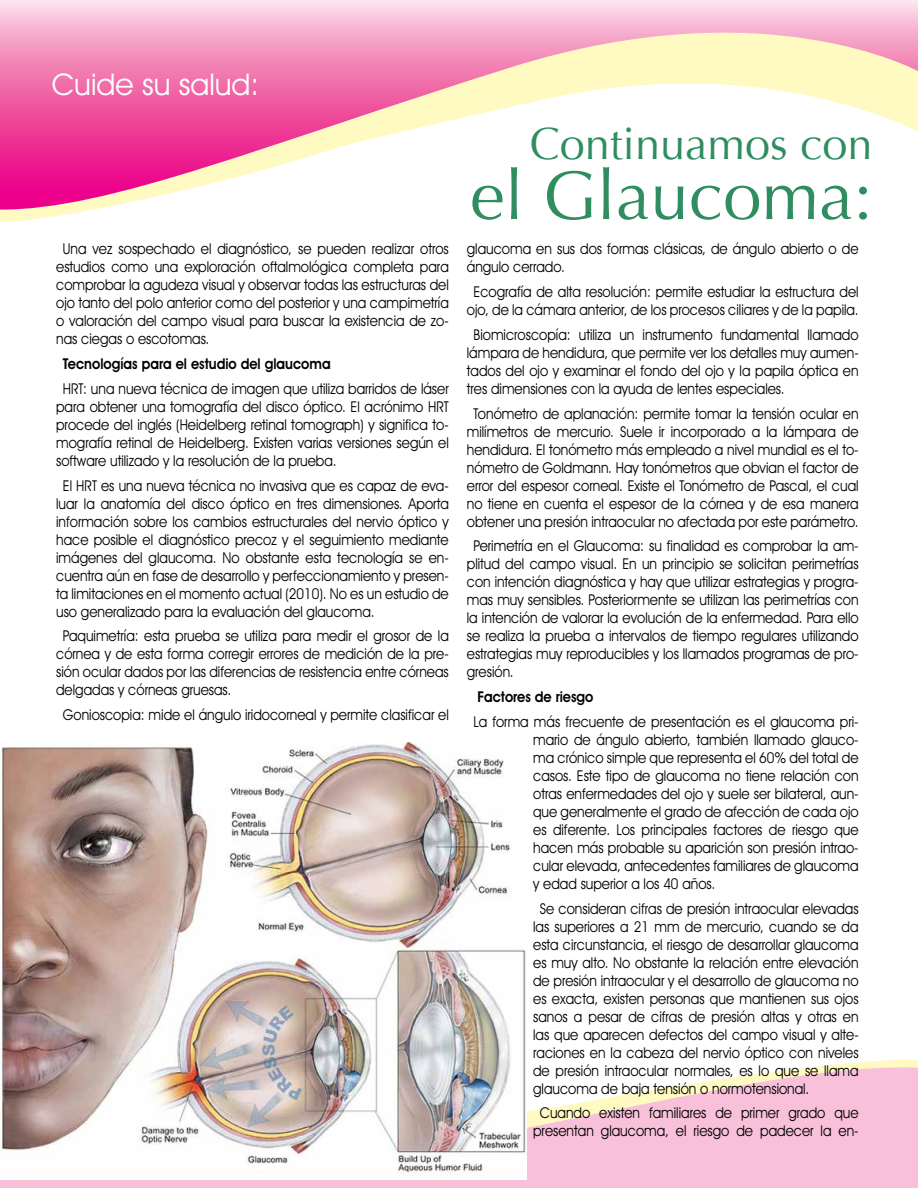
<style>
.page{position:relative;width:918px;height:1188px;background:#fff}
.page>*{position:absolute;margin:0;border:0;box-sizing:border-box;transform-origin:0 0}
.t1{font:69px "Optima";color:#2f8d5f}
.t2{font:45px "Optima";color:#2f8d5f}
.t3{font:30px "Avant Garde IT Cby BT";color:#fff}
.t4{font:15px/18px "Avant Garde IT Cby BT";color:#000;text-align:justify;scale:.9 1}
.t5{font:600 15px "Avant Garde IT Cby BT";color:#000;scale:.9 1}
</style>
<div class="page">
<svg style="left:0;top:0;width:918px;height:211px"></svg>
<svg style="left:0;top:1063px;width:918px;height:125px;background:#f9cedc"></svg>
<img style="left:0;top:742px;width:526px;height:437px">
<h3 class="t3" style="left:52px;top:66px;width:209px">Cuide su salud:</h3>
<p class="t4" style="left:56px;top:240px;width:438px;text-indent:7px">Una vez sospechado el diagnóstico, se pueden realizar otros estudios como una exploración oftalmológica completa para comprobar la agudeza visual y observar todas las estructuras del ojo tanto del polo anterior como del posterior y una campimetría o valoración del campo visual para buscar la existencia de zo&shy;nas ciegas o escotomas.</p>
<p class="t5" style="left:63px;top:355px;width:299px">Tecnologías para el estudio del glaucoma</p>
<p class="t4" style="left:56px;top:380px;width:438px;text-indent:7px">HRT: una nueva técnica de imagen que utiliza barridos de láser para obtener una tomografía del disco óptico. El acrónimo HRT procede del inglés (Heidelberg retinal tomograph) y significa to&shy;mografía retinal de Heidelberg. Existen varias versiones según el software utilizado y la resolución de la prueba.</p>
<p class="t4" style="left:56px;top:476px;width:438px;text-indent:7px">El HRT es una nueva técnica no invasiva que es capaz de eva&shy;luar la anatomía del disco óptico en tres dimensiones. Aporta información sobre los cambios estructurales del nervio óptico y hace posible el diagnóstico precoz y el seguimiento mediante imágenes del glaucoma. No obstante esta tecnología se en&shy;cuentra aún en fase de desarrollo y perfeccionamiento y presen&shy;ta limitaciones en el momento actual (2010). No es un estudio de uso generalizado para la evaluación del glaucoma.</p>
<p class="t4" style="left:56px;top:627px;width:438px;text-indent:7px">Paquimetría: esta prueba se utiliza para medir el grosor de la córnea y de esta forma corregir errores de medición de la pre&shy;sión ocular dados por las diferencias de resistencia entre córneas delgadas y córneas gruesas.</p>
<p class="t4" style="left:63px;top:706px;width:430px">Gonioscopia: mide el ángulo iridocorneal y permite clasificar el</p>
<h2 class="t2" style="left:530px;top:118px;width:344px">Continuamos con</h2>
<h1 class="t1" style="left:470px;top:156px;width:404px">el Glaucoma:</h1>
<p class="t4" style="left:467px;top:240px;width:437px">glaucoma en sus dos formas clásicas, de ángulo abierto o de ángulo cerrado.</p>
<p class="t4" style="left:467px;top:283px;width:437px;text-align:center">Ecografía de alta resolución: permite estudiar la estructura del ojo, de la cámara anterior, de los procesos ciliares y de la papila.</p>
<p class="t4" style="left:467px;top:326px;width:437px;text-indent:7px">Biomicroscopía: utiliza un instrumento fundamental llamado lámpara de hendidura, que permite ver los detalles muy aumen&shy;tados del ojo y examinar el fondo del ojo y la papila óptica en tres dimensiones con la ayuda de lentes especiales.</p>
<p class="t4" style="left:467px;top:404px;width:437px;text-align:center">Tonómetro de aplanación: permite tomar la tensión ocular en milímetros de mercurio. Suele ir incorporado a la lámpara de hendidura. El tonómetro más empleado a nivel mundial es el to&shy;nómetro de Goldmann. Hay tonómetros que obvian el factor de error del espesor corneal. Existe el Tonómetro de Pascal, el cual no tiene en cuenta el espesor de la córnea y de esa manera obtener una presión intraocular no afectada por este parámetro.</p>
<p class="t4" style="left:467px;top:537px;width:437px;text-indent:7px">Perimetría en el Glaucoma: su finalidad es comprobar la am&shy;plitud del campo visual. En un principio se solicitan perimetrías con intención diagnóstica y hay que utilizar estrategias y progra&shy;mas muy sensibles. Posteriormente se utilizan las perimetrías con la intención de valorar la evolución de la enfermedad. Para ello se realiza la prueba a intervalos de tiempo regulares utilizando estrategias muy reproducibles y los llamados programas de pro&shy;gresión.</p>
<p class="t5" style="left:478px;top:688px;width:130px">Factores de riesgo</p>
<p class="t4" style="left:533px;top:713px;width:363px;text-indent:-60px">La forma más frecuente de presentación es el glaucoma pri&shy;mario de ángulo abierto, también llamado glauco&shy;ma crónico simple que representa el 60% del total de casos. Este tipo de glaucoma no tiene relación con otras enfermedades del ojo y suele ser bilateral, aun&shy;que generalmente el grado de afección de cada ojo es diferente. Los principales factores de riesgo que hacen más probable su aparición son presión intrao&shy;cular elevada, antecedentes familiares de glaucoma y edad superior a los 40 años.</p>
<p class="t4" style="left:533px;top:899px;width:363px;text-indent:7px">Se consideran cifras de presión intraocular elevadas las superiores a 21 mm de mercurio, cuando se da esta circunstancia, el riesgo de desarrollar glaucoma es muy alto. No obstante la relación entre elevación de presión intraocular y el desarrollo de glaucoma no es exacta, existen personas que mantienen sus ojos sanos a pesar de cifras de presión altas y otras en las que aparecen defectos del campo visual y alte&shy;raciones en la cabeza del nervio óptico con niveles de presión intraocular normales, es lo que se llama glaucoma de baja tensión o normotensional.</p>
<p class="t4" style="left:533px;top:1104px;width:363px;text-align:center">Cuando existen familiares de primer grado que presentan glaucoma, el riesgo de padecer la en-</p>
</div>
